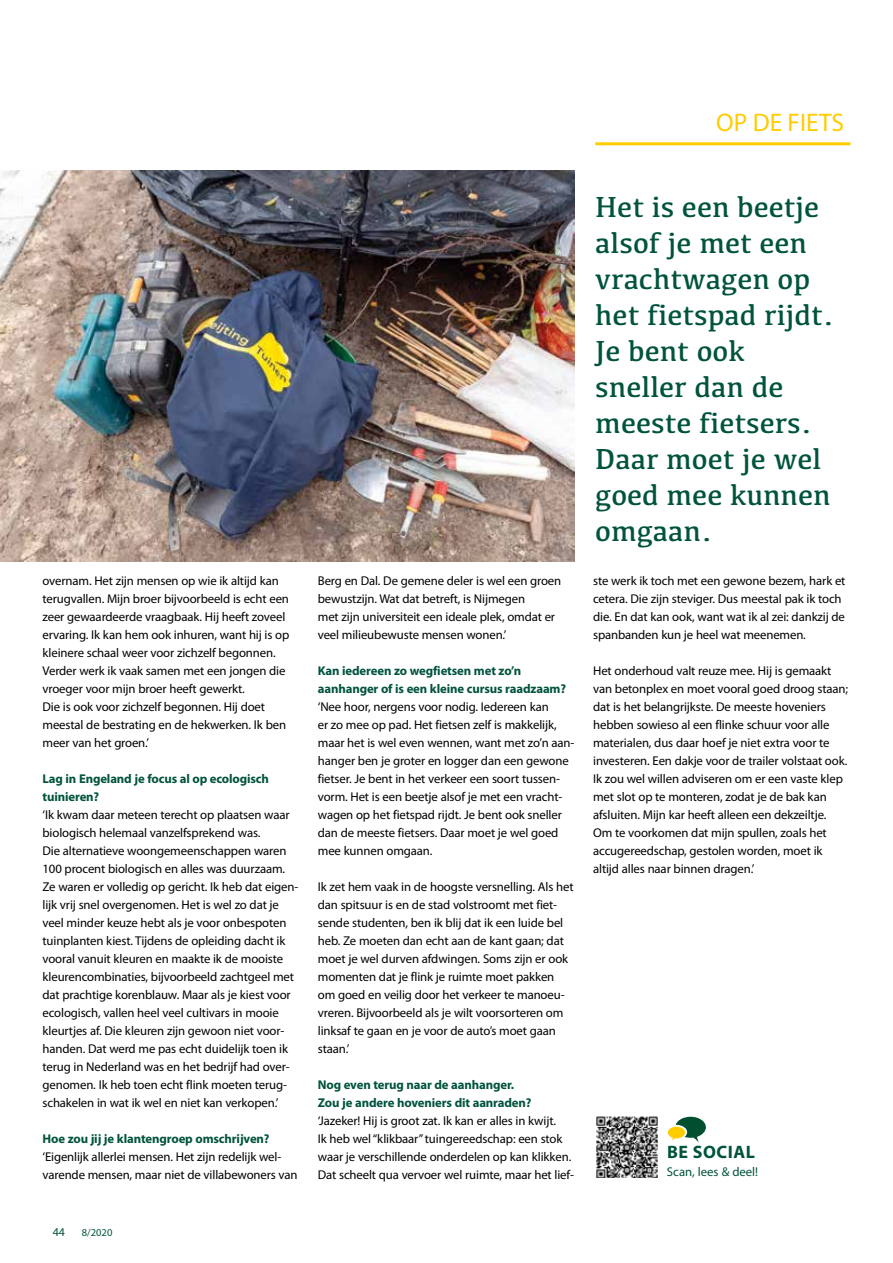
<style>
.page{position:relative;width:893px;height:1263px;background:#fff}
.page>*{position:absolute;margin:0;border:0;box-sizing:border-box;transform-origin:0 0}
.t1{font:30px/36px "Kefa";color:#00533d}
.t2{font:25.5px "Myriad Pro";color:#fc0}
.t3{font:700 18px "Myriad Pro";letter-spacing:.03em;color:#00533d}
.t4{font:12.75px/18px "Myriad Pro";letter-spacing:-.01em;color:#000}
.t5{font:700 12.75px/18px "Myriad Pro";letter-spacing:-.01em;color:#00533d}
.t6{font:12.75px "Myriad Pro";color:#00533d}
.t7{font:12px "Myriad Pro";color:#00533d}
.t8{font:10.5px "Myriad Pro";color:#00533d}
</style>
<div class="page">
<hr style="left:595px;top:142px;width:255px;height:3px;background:#fc0">
<img style="left:0;top:170px;width:574px;height:391px">
<img style="left:596px;top:1116px;width:62px;height:62px">
<svg style="left:668px;top:1117px;width:38px;height:25px"></svg>
<h2 class="t2" style="left:716px;top:107px;width:130px">OP DE FIETS</h2>
<p class="t4" style="left:43px;top:572px;width:248px">overnam. Het zijn mensen op wie ik altijd kan terugvallen. Mijn broer bijvoorbeeld is echt een zeer gewaardeerde vraagbaak. Hij heeft zoveel ervaring. Ik kan hem ook inhuren, want hij is op kleinere schaal weer voor zichzelf begonnen.<br>Verder werk ik vaak samen met een jongen die vroeger voor mijn broer heeft gewerkt.<br>Die is ook voor zichzelf begonnen. Hij doet meestal de bestrating en de hekwerken. Ik ben meer van het groen.’</p>
<p class="t5" style="left:43px;top:769px;width:228px">Lag in Engeland je focus al op ecologisch tuinieren?</p>
<p class="t4" style="left:43px;top:806px;width:257px">‘Ik kwam daar meteen terecht op plaatsen waar biologisch helemaal vanzelfsprekend was.<br>Die alternatieve woongemeenschappen waren 100 procent biologisch en alles was duurzaam.<br>Ze waren er volledig op gericht. Ik heb dat eigen&shy;lijk vrij snel overgenomen. Het is wel zo dat je veel minder keuze hebt als je voor onbespoten tuinplanten kiest. Tijdens de opleiding dacht ik vooral vanuit kleuren en maakte ik de mooiste kleurencombinaties, bijvoorbeeld zachtgeel met dat prachtige korenblauw. Maar als je kiest voor ecologisch, vallen heel veel cultivars in mooie kleurtjes af. Die kleuren zijn gewoon niet voor&shy;handen. Dat werd me pas echt duidelijk toen ik terug in Nederland was en het bedrijf had over&shy;genomen. Ik heb toen echt flink moeten terug&shy;schakelen in wat ik wel en niet kan verkopen.’</p>
<p class="t5" style="left:43px;top:1129px;width:229px">Hoe zou jij je klantengroep omschrijven?</p>
<p class="t4" style="left:43px;top:1148px;width:257px">‘Eigenlijk allerlei mensen. Het zijn redelijk wel&shy;varende mensen, maar niet de villabewoners van</p>
<p class="t7" style="left:53px;top:1224px;width:14px">44</p>
<p class="t8" style="left:82px;top:1226px;width:32px">8/2020</p>
<p class="t4" style="left:318px;top:572px;width:245px">Berg en Dal. De gemene deler is wel een groen bewustzijn. Wat dat betreft, is Nijmegen<br>met zijn universiteit een ideale plek, omdat er veel milieubewuste mensen wonen.’</p>
<p class="t5" style="left:318px;top:661px;width:250px">Kan iedereen zo wegfietsen met zo’n aanhanger of is een kleine cursus raadzaam?</p>
<p class="t4" style="left:318px;top:698px;width:257px">‘Nee hoor, nergens voor nodig. Iedereen kan<br>er zo mee op pad. Het fietsen zelf is makkelijk, maar het is wel even wennen, want met zo’n aan&shy;hanger ben je groter en logger dan een gewone fietser. Je bent in het verkeer een soort tussen&shy;vorm. Het is een beetje alsof je met een vracht&shy;wagen op het fietspad rijdt. Je bent ook sneller dan de meeste fietsers. Daar moet je wel goed mee kunnen omgaan.</p>
<p class="t4" style="left:318px;top:878px;width:257px">Ik zet hem vaak in de hoogste versnelling. Als het dan spitsuur is en de stad volstroomt met fiet&shy;sende studenten, ben ik blij dat ik een luide bel heb. Ze moeten dan echt aan de kant gaan; dat moet je wel durven afdwingen. Soms zijn er ook momenten dat je flink je ruimte moet pakken om goed en veilig door het verkeer te manoeu&shy;vreren. Bijvoorbeeld als je wilt voorsorteren om linksaf te gaan en je voor de auto’s moet gaan staan.’</p>
<p class="t5" style="left:318px;top:1075px;width:215px">Nog even terug naar de aanhanger.<br>Zou je andere hoveniers dit aanraden?</p>
<p class="t4" style="left:318px;top:1112px;width:258px">‘Jazeker! Hij is groot zat. Ik kan er alles in kwijt.<br>Ik heb wel “klikbaar” tuingereedschap: een stok waar je verschillende onderdelen op kan klikken.<br>Dat scheelt qua vervoer wel ruimte, maar het lief-</p>
<h1 class="t1" style="left:595px;top:188px;width:240px">Het is een beetje alsof je met een vrachtwagen op het fietspad rijdt.<br>Je bent ook sneller dan de meeste fietsers.<br>Daar moet je wel goed mee kunnen omgaan.</h1>
<p class="t4" style="left:593px;top:572px;width:254px">ste werk ik toch met een gewone bezem, hark et cetera. Die zijn steviger. Dus meestal pak ik toch die. En dat kan ook, want wat ik al zei: dankzij de spanbanden kun je heel wat meenemen.</p>
<p class="t4" style="left:593px;top:662px;width:257px">Het onderhoud valt reuze mee. Hij is gemaakt van betonplex en moet vooral goed droog staan; dat is het belangrijkste. De meeste hoveniers hebben sowieso al een flinke schuur voor alle materialen, dus daar hoef je niet extra voor te investeren. Een dakje voor de trailer volstaat ook.<br>Ik zou wel willen adviseren om er een vaste klep met slot op te monteren, zodat je de bak kan afsluiten. Mijn kar heeft alleen een dekzeiltje.<br>Om te voorkomen dat mijn spullen, zoals het accugereedschap, gestolen worden, moet ik altijd alles naar binnen dragen.’</p>
<h3 class="t3" style="left:667px;top:1140px;width:89px">BE SOCIAL</h3>
<p class="t6" style="left:667px;top:1164px;width:93px">Scan, lees &amp; deel!</p>
</div>
